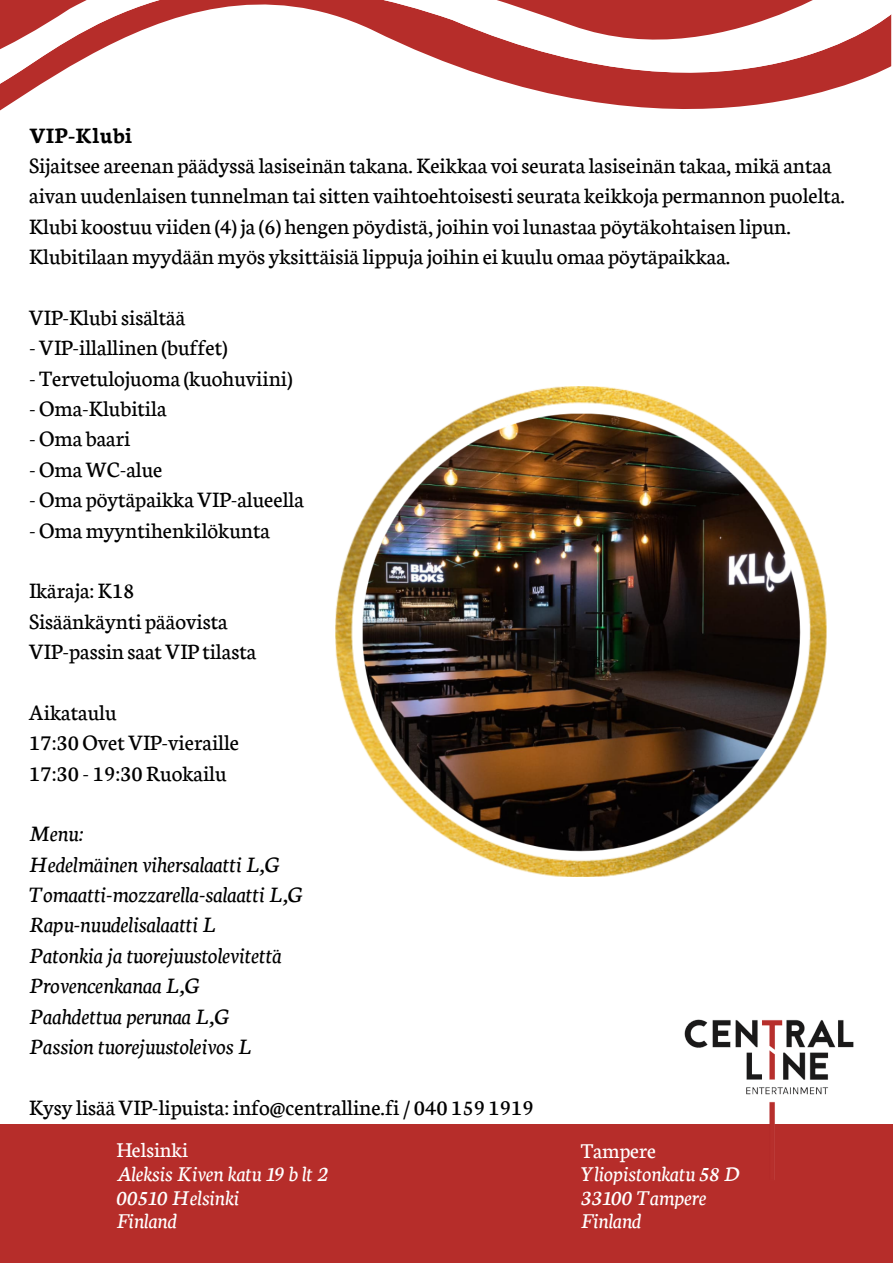
<style>
.page{position:relative;width:893px;height:1263px;background:#fff}
.page>*{position:absolute;margin:0;border:0;box-sizing:border-box;transform-origin:0 0}
.t1{font:23.48px/30.4px "Neuton";color:#000}
.t2{font:italic 23.48px/30.4px "Neuton";color:#000}
.t3{font:700 23.48px "Neuton";color:#000}
.t4{font:italic 22.5px/23.6px "Neuton";color:#fff}
.t5{font:22.5px "Neuton";color:#fff}
</style>
<div class="page">
<div style="left:0;top:1124px;width:893px;height:139px;background:#b62d2a"></div>
<img style="left:684px;top:1019px;width:170px;height:161px">
<svg style="left:0;top:93px;width:818px;height:18px"></svg>
<svg style="left:0;top:0;width:891px;height:93px"></svg>
<img style="left:336px;top:387px;width:490px;height:489px">
<p class="t3" style="left:29px;top:118px;width:105px">VIP-Klubi</p>
<p class="t1" style="left:29px;top:148px;width:817px">Sijaitsee areenan päädyssä lasiseinän takana.Keikkaa voiseurata lasiseinän takaa,mikä antaa aivan uudenlaisen tunnelman taisitten vaihtoehtoisestiseurata keikkoja permannon puolelta.<br>Klubi koostuu viiden (4) ja (6) hengen pöydistä, joihin voi lunastaa pöytäkohtaisen lipun.<br>Klubitilaanmyydäänmyös yksittäisiä lippuja joihin ei kuulu omaa pöytäpaikkaa.</p>
<p class="t1" style="left:29px;top:300px;width:200px">VIP-Klubisisältää -VIP-illallinen (buffet)</p>
<p class="t1" style="left:29px;top:361px;width:276px">- Tervetulojuoma (kuohuviini) -Oma-Klubitila<br>-Oma baari<br>-OmaWC-alue<br>-Oma pöytäpaikkaVIP-alueella -Omamyyntihenkilökunta</p>
<p class="t1" style="left:29px;top:574px;width:229px">Ikäraja:K18<br>Sisäänkäynti pääovista<br>VIP-passin saatVIP tilasta</p>
<p class="t1" style="left:29px;top:695px;width:211px">Aikataulu<br>17:30OvetVIP-vieraille<br>17:30 - 19:30 Ruokailu</p>
<p class="t2" style="left:29px;top:817px;width:275px">Menu:<br>Hedelmäinen vihersalaatti L,G<br>Tomaatti-mozzarella-salaatti L,G<br>Rapu-nuudelisalaatti L<br>Patonkia ja tuorejuustolevitettä<br>Provencenkanaa L,G<br>Paahdettua perunaa L,G<br>Passion tuorejuustoleivos L</p>
<p class="t1" style="left:29px;top:1090px;width:506px">Kysy lisääVIP-lipuista: info@centralline.fi/ 040 159 1919</p>
<p class="t5" style="left:116px;top:1134px;width:73px">Helsinki</p>
<p class="t4" style="left:116px;top:1160px;width:213px">Aleksis Kiven katu 19 b lt 2<br>00510 Helsinki<br>Finland</p>
<p class="t5" style="left:581px;top:1134px;width:77px">Tampere</p>
<p class="t4" style="left:581px;top:1160px;width:160px">Yliopistonkatu 58 D<br>33100 Tampere<br>Finland</p>
</div>
